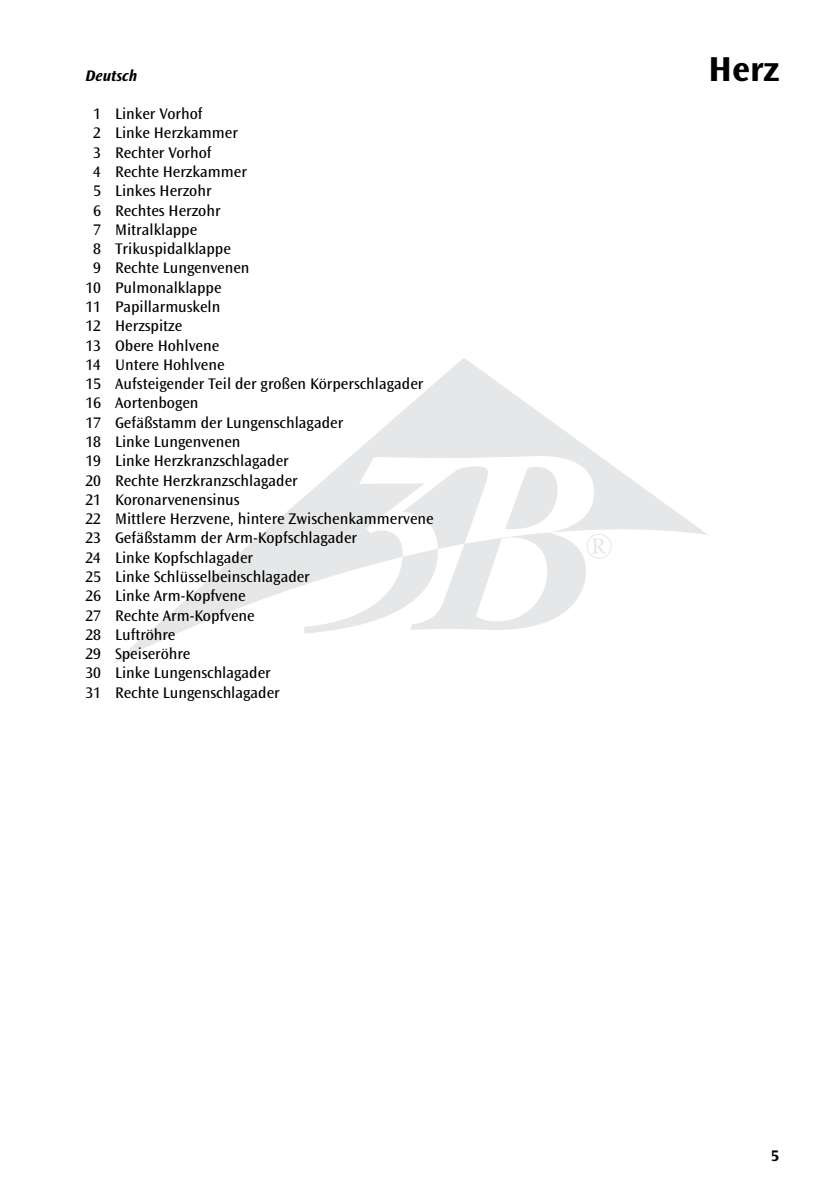
<style>
.page{position:relative;width:836px;height:1191px;background:#fff}
.page>*{position:absolute;margin:0;border:0;box-sizing:border-box;transform-origin:0 0}
.t1{font:36.2px "Perpetua";color:#e6e7e8}
.t2{font:700 36px "Ocean Sans Std";color:#000}
.t3{font:16px "Ocean Sans";color:#000}
.t4{font:italic 700 16px "Ocean Sans Std";color:#000}
.t5{font:700 16px "Ocean Sans Std";color:#000}
</style>
<div class="page">
<svg style="left:113px;top:358px;width:595px;height:306px"></svg>
<svg style="left:304px;top:456px;width:289px;height:177px"></svg>
<p class="t4" style="left:85px;top:66px;width:53px">Deutsch</p>
<p class="t3" style="left:93px;top:105px;width:111px">1 Linker Vorhof</p>
<p class="t3" style="left:93px;top:124px;width:146px">2 Linke Herzkammer</p>
<p class="t3" style="left:93px;top:144px;width:120px">3 Rechter Vorhof</p>
<p class="t3" style="left:93px;top:163px;width:155px">4 Rechte Herzkammer</p>
<p class="t3" style="left:93px;top:182px;width:120px">5 Linkes Herzohr</p>
<p class="t3" style="left:93px;top:201px;width:129px">6 Rechtes Herzohr</p>
<p class="t3" style="left:93px;top:221px;width:105px">7 Mitralklappe</p>
<p class="t3" style="left:93px;top:240px;width:139px">8 Trikuspidalklappe</p>
<p class="t3" style="left:93px;top:259px;width:158px">9 Rechte Lungenvenen</p>
<p class="t3" style="left:85px;top:278px;width:137px">10 Pulmonalklappe</p>
<p class="t3" style="left:85px;top:298px;width:136px">11 Papillarmuskeln</p>
<p class="t3" style="left:85px;top:317px;width:98px">12 Herzspitze</p>
<p class="t3" style="left:85px;top:336px;width:135px">13 Obere Hohlvene</p>
<p class="t3" style="left:85px;top:356px;width:141px">14 Untere Hohlvene</p>
<p class="t3" style="left:85px;top:375px;width:339px">15 Aufsteigender Teil der großen Körperschlagader</p>
<p class="t3" style="left:85px;top:394px;width:114px">16 Aortenbogen</p>
<p class="t3" style="left:85px;top:413px;width:259px">17 Gefäßstamm der Lungenschlagader</p>
<p class="t3" style="left:85px;top:433px;width:156px">18 Linke Lungenvenen</p>
<p class="t3" style="left:85px;top:452px;width:205px">19 Linke Herzkranzschlagader</p>
<p class="t3" style="left:85px;top:471px;width:214px">20 Rechte Herzkranzschlagader</p>
<p class="t3" style="left:85px;top:491px;width:155px">21 Koronarvenensinus</p>
<p class="t3" style="left:85px;top:510px;width:349px">22 Mittlere Herzvene, hintere Zwischenkammervene</p>
<p class="t3" style="left:85px;top:529px;width:273px">23 Gefäßstamm der Arm-Kopfschlagader</p>
<p class="t3" style="left:85px;top:548px;width:169px">24 Linke Kopfschlagader</p>
<p class="t3" style="left:85px;top:568px;width:226px">25 Linke Schlüsselbeinschlagader</p>
<p class="t3" style="left:85px;top:587px;width:162px">26 Linke Arm-Kopfvene</p>
<p class="t3" style="left:85px;top:606px;width:171px">27 Rechte Arm-Kopfvene</p>
<p class="t3" style="left:85px;top:626px;width:91px">28 Luftröhre</p>
<p class="t3" style="left:85px;top:645px;width:106px">29 Speiseröhre</p>
<p class="t3" style="left:85px;top:664px;width:187px">30 Linke Lungenschlagader</p>
<p class="t3" style="left:85px;top:683px;width:196px">31 Rechte Lungenschlagader</p>
<h2 class="t2" style="left:708px;top:49px;width:72px">Herz</h2>
<h1 class="t1" style="left:585px;top:529px;width:29px">®</h1>
<p class="t5" style="left:770px;top:1146px;width:10px">5</p>
</div>
